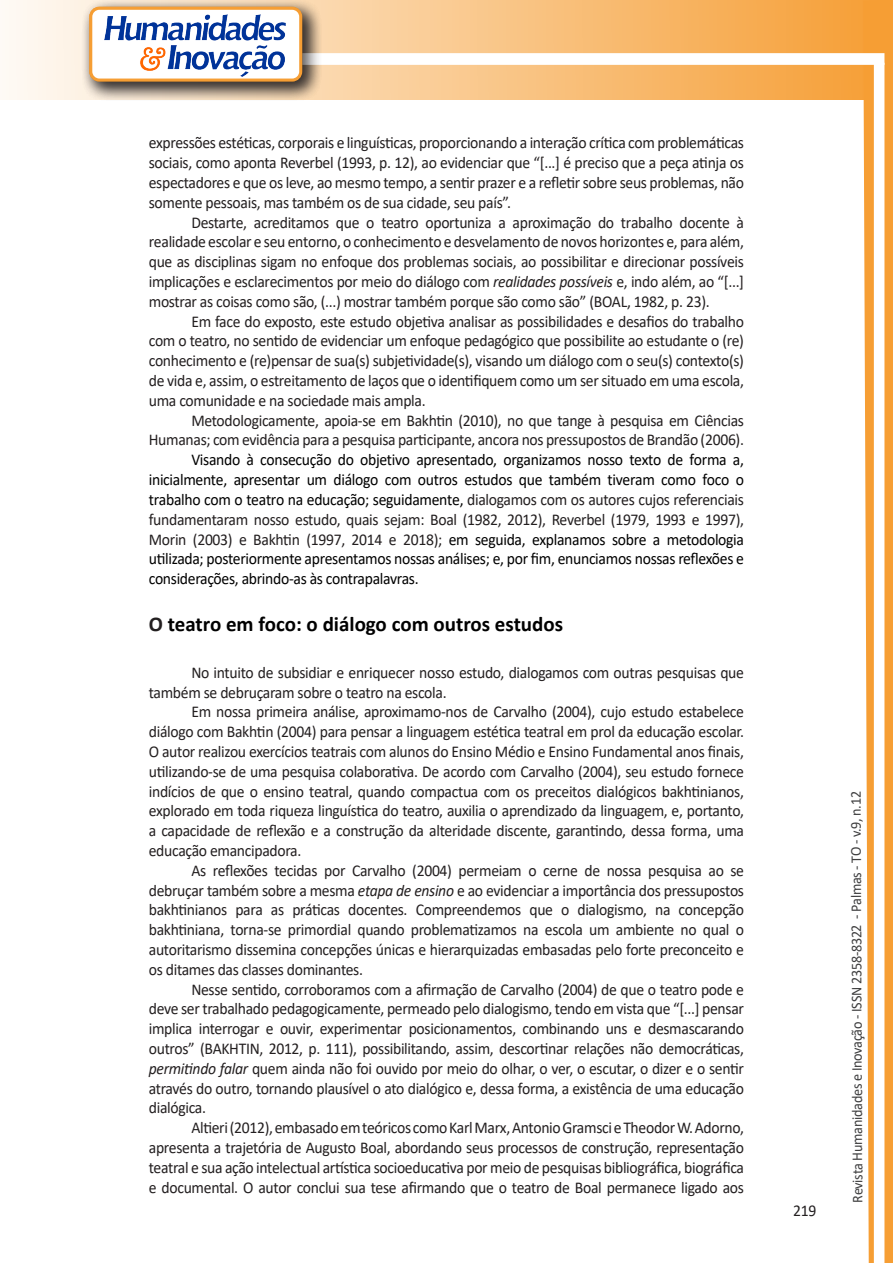
<style>
.page{position:relative;width:893px;height:1263px;background:#fff}
.page>*{position:absolute;margin:0;border:0;box-sizing:border-box;transform-origin:0 0}
.Titulo_2{font:700 21px "Calibri";color:#000}
.texto{font:16.5px/19.8px "Calibri";letter-spacing:-.02em;color:#231f20;text-align:justify;scale:.95 1}
.texto-2{font:16.5px/19.8px "Calibri";letter-spacing:-.02em;color:#000;text-align:justify;scale:.95 1}
.t1{font:15px "Calibri";letter-spacing:-.025em;color:#3e3e3f;scale:.95 1}
.s1{font-style:italic}
.s2{color:#231f20}
</style>
<div class="page">
<svg style="left:5px;top:0;width:858px;height:100px;background:#f9c484"></svg>
<div style="left:302px;top:53px;width:582px;height:12px;background:#fff;border:2px solid #fff"></div>
<svg style="left:863px;top:0;width:30px;height:1263px"></svg>
<div style="left:81px;top:0;width:241px;height:102px;background:#231f20;opacity:.75"></div>
<div style="left:91px;top:8px;width:210px;height:72px;background:#fff;border-radius:9px"></div>
<img style="left:104px;top:14px;width:181px;height:62px">
<div style="left:89px;top:7px;width:213px;height:75px;border:3px solid #f69e34;border-radius:9px"></div>
<p class="texto" style="left:149px;top:133px;width:628px">expressões estéticas, corporais e linguísticas, proporcionando a interação crítica com problemáticas sociais, como aponta Reverbel (1993, p. 12), ao evidenciar que “[...] é preciso que a peça atinja os espectadores e que os leve, ao mesmo tempo, a sentir prazer e a refletir sobre seus problemas, não somente pessoais, mas também os de sua cidade, seu país”.</p>
<p class="texto" style="left:149px;top:212px;width:628px;text-indent:43px">Destarte, acreditamos que o teatro oportuniza a aproximação do trabalho docente à realidade escolar e seu entorno, o conhecimento e desvelamento de novos horizontes e, para além, que as disciplinas sigam no enfoque dos problemas sociais, ao possibilitar e direcionar possíveis implicações e esclarecimentos por meio do diálogo com <span class="s1">realidades possíveis</span> e, indo além, ao “[...] mostrar as coisas como são, (...) mostrar também porque são como são” (BOAL, 1982, p. 23).</p>
<p class="texto" style="left:149px;top:311px;width:628px;text-indent:43px">Em face do exposto, este estudo objetiva analisar as possibilidades e desafios do trabalho com o teatro, no sentido de evidenciar um enfoque pedagógico que possibilite ao estudante o (re) conhecimento e (re)pensar de sua(s) subjetividade(s), visando um diálogo com o seu(s) contexto(s) de vida e, assim, o estreitamento de laços que o identifiquem como um ser situado em uma escola, uma comunidade e na sociedade mais ampla.</p>
<p class="texto" style="left:149px;top:410px;width:628px;text-align:right">Metodologicamente, apoia-se em Bakhtin (2010), no que tange à pesquisa em Ciências<br>Humanas; com evidência para a pesquisa participante, ancora nos pressupostos de Brandão (2006).</p>
<p class="texto-2" style="left:149px;top:449px;width:628px;text-indent:43px">Visando à consecução do objetivo apresentado, organizamos nosso texto de forma a, inicialmente, apresentar um diálogo com outros estudos que também tiveram como foco o trabalho com o teatro na educação; seguidamente, <span class="s2">dialogamos com os autores cujos referenciais fundamentaram nosso estudo, quais sejam: Boal (1982, 2012), Reverbel (1979, 1993 e 1997), Morin (2003) e Bakhtin (1997, 2014 e 2018);</span> em seguida, explanamos sobre a metodologia utilizada; posteriormente apresentamos nossas análises; e, por fim, enunciamos nossas reflexões e considerações, abrindo-as às contrapalavras.</p>
<p class="Titulo_2" style="left:149px;top:609px;width:416px"><span class="s2">O</span> teatro em foco: o diálogo com outros estudos</p>
<p class="texto" style="left:149px;top:662px;width:628px;text-indent:43px">No intuito de subsidiar e enriquecer nosso estudo, dialogamos com outras pesquisas que também se debruçaram sobre o teatro na escola.</p>
<p class="texto" style="left:149px;top:701px;width:628px;text-indent:43px">Em nossa primeira análise, aproximamo-nos de Carvalho (2004), cujo estudo estabelece diálogo com Bakhtin (2004) para pensar a linguagem estética teatral em prol da educação escolar.<br>O autor realizou exercícios teatrais com alunos do Ensino Médio e Ensino Fundamental anos finais, utilizando-se de uma pesquisa colaborativa. De acordo com Carvalho (2004), seu estudo fornece indícios de que o ensino teatral, quando compactua com os preceitos dialógicos bakhtinianos, explorado em toda riqueza linguística do teatro, auxilia o aprendizado da linguagem, e, portanto, a capacidade de reflexão e a construção da alteridade discente, garantindo, dessa forma, uma educação emancipadora.</p>
<p class="texto" style="left:149px;top:860px;width:628px;text-indent:43px">As reflexões tecidas por Carvalho (2004) permeiam o cerne de nossa pesquisa ao se debruçar também sobre a mesma <span class="s1">etapa de ensino</span> e ao evidenciar a importância dos pressupostos bakhtinianos para as práticas docentes. Compreendemos que o dialogismo, na concepção bakhtiniana, torna-se primordial quando problematizamos na escola um ambiente no qual o autoritarismo dissemina concepções únicas e hierarquizadas embasadas pelo forte preconceito e os ditames das classes dominantes.</p>
<p class="texto" style="left:149px;top:979px;width:628px;text-indent:43px">Nesse sentido, corroboramos com a afirmação de Carvalho (2004) de que o teatro pode e deve ser trabalhado pedagogicamente, permeado pelo dialogismo, tendo em vista que “[...] pensar implica interrogar e ouvir, experimentar posicionamentos, combinando uns e desmascarando outros” (BAKHTIN, 2012, p. 111), possibilitando, assim, descortinar relações não democráticas, <span class="s1">permitindo falar</span> quem ainda não foi ouvido por meio do olhar, o ver, o escutar, o dizer e o sentir através do outro, tornando plausível o ato dialógico e, dessa forma, a existência de uma educação dialógica.</p>
<p class="texto" style="left:149px;top:1117px;width:628px;text-indent:43px">Altieri (2012), embasado em teóricos como Karl Marx, Antonio Gramsci e Theodor W. Adorno, apresenta a trajetória de Augusto Boal, abordando seus processos de construção, representação teatral e sua ação intelectual artística socioeducativa por meio de pesquisas bibliográfica, biográfica e documental. O autor conclui sua tese afirmando que o teatro de Boal permanece ligado aos</p>
<p class="texto" style="left:793px;top:1200px;width:26px">219</p>
<p class="t1" style="left:846px;top:1203px;width:435px;rotate:-90deg">Revista Humanidades e Inovação - ISSN 2358-8322 - Palmas - TO - v.9, n.12</p>
</div>
